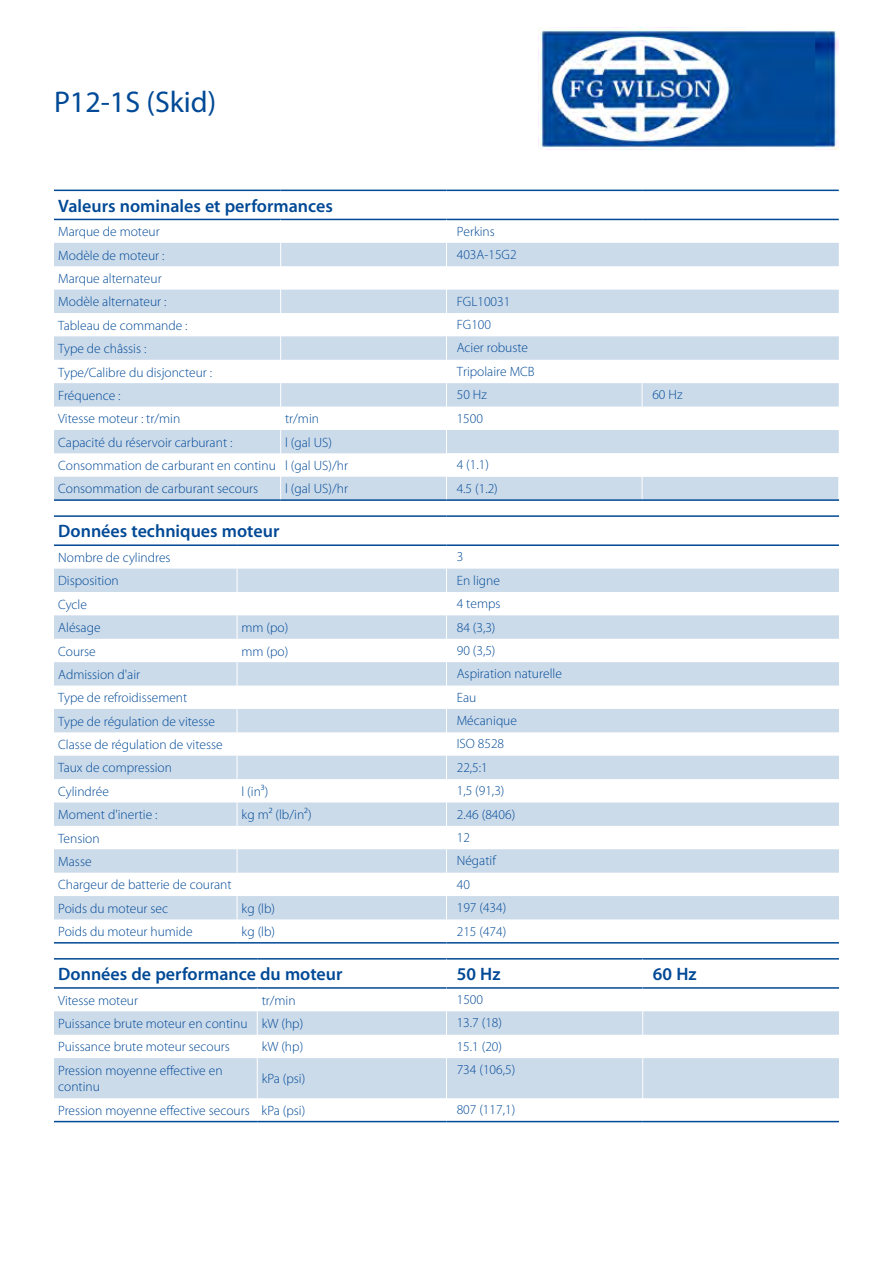
<style>
.page{position:relative;width:893px;height:1263px;background:#fff}
.page>*{position:absolute;margin:0;border:0;box-sizing:border-box;transform-origin:0 0}
.t1{font:30px "Myriad Pro";color:#004996}
.t2{font:600 18px "Myriad Pro";color:#004996}
.t3{font:300 13.5px/23.4px "Myriad Pro";color:#004996}
</style>
<div class="page">
<img style="left:538px;top:28px;width:300px;height:121px">
<svg style="left:54px;top:243px;width:392px;height:256px;fill:#ccdbea"></svg>
<hr style="left:54px;top:190px;width:227px;height:1px;background:#004996">
<hr style="left:281px;top:190px;width:165px;height:1px;background:#004996">
<hr style="left:446px;top:190px;width:196px;height:1px;background:#004996">
<hr style="left:642px;top:190px;width:197px;height:1px;background:#004996">
<hr style="left:54px;top:219px;width:227px;height:1px;background:#004996">
<hr style="left:281px;top:219px;width:165px;height:1px;background:#004996">
<hr style="left:446px;top:219px;width:196px;height:1px;background:#004996">
<hr style="left:642px;top:219px;width:197px;height:1px;background:#004996">
<svg style="left:280px;top:220px;width:1px;height:279px"></svg>
<svg style="left:447px;top:220px;width:392px;height:279px"></svg>
<hr style="left:54px;top:499px;width:227px;height:2px;background:#004996">
<hr style="left:281px;top:499px;width:165px;height:2px;background:#004996">
<hr style="left:446px;top:499px;width:196px;height:2px;background:#004996">
<hr style="left:642px;top:499px;width:197px;height:2px;background:#004996">
<svg style="left:54px;top:569px;width:785px;height:350px;fill:#ccdbea"></svg>
<hr style="left:54px;top:942px;width:183px;height:1px;background:#004996">
<hr style="left:237px;top:942px;width:209px;height:1px;background:#004996">
<hr style="left:446px;top:942px;width:393px;height:1px;background:#004996">
<hr style="left:54px;top:515px;width:183px;height:2px;background:#004996">
<hr style="left:237px;top:515px;width:209px;height:2px;background:#004996">
<hr style="left:446px;top:515px;width:393px;height:2px;background:#004996">
<hr style="left:54px;top:544px;width:183px;height:2px;background:#004996">
<hr style="left:237px;top:544px;width:209px;height:2px;background:#004996">
<hr style="left:446px;top:544px;width:393px;height:2px;background:#004996">
<svg style="left:237px;top:568px;width:1px;height:352px"></svg>
<svg style="left:446px;top:569px;width:1px;height:350px"></svg>
<svg style="left:54px;top:1011px;width:785px;height:87px;fill:#ccdbea"></svg>
<hr style="left:54px;top:958px;width:203px;height:1px;background:#004996">
<hr style="left:257px;top:958px;width:189px;height:1px;background:#004996">
<hr style="left:446px;top:958px;width:197px;height:1px;background:#004996">
<hr style="left:643px;top:958px;width:196px;height:1px;background:#004996">
<hr style="left:54px;top:987px;width:203px;height:2px;background:#004996">
<hr style="left:257px;top:987px;width:189px;height:2px;background:#004996">
<hr style="left:446px;top:987px;width:197px;height:2px;background:#004996">
<hr style="left:643px;top:987px;width:196px;height:2px;background:#004996">
<svg style="left:257px;top:1011px;width:1px;height:47px"></svg>
<svg style="left:446px;top:959px;width:1px;height:99px"></svg>
<svg style="left:642px;top:959px;width:1px;height:99px"></svg>
<hr style="left:257px;top:1058px;width:1px;height:40px;background:#fff">
<hr style="left:446px;top:1058px;width:1px;height:40px;background:#fff">
<hr style="left:642px;top:1058px;width:1px;height:40px;background:#fff">
<hr style="left:54px;top:1121px;width:203px;height:1px;background:#004996">
<hr style="left:257px;top:1121px;width:189px;height:1px;background:#004996">
<hr style="left:446px;top:1121px;width:197px;height:1px;background:#004996">
<hr style="left:643px;top:1121px;width:196px;height:1px;background:#004996">
<h1 class="t1" style="left:54px;top:84px;width:164px">P12-1S (Skid)</h1>
<h2 class="t2" style="left:58px;top:194px;width:276px">Valeurs nominales et performances</h2>
<p class="t3" style="left:58px;top:220px;width:103px">Marque de moteur</p>
<p class="t3" style="left:457px;top:219px;width:40px">Perkins</p>
<p class="t3" style="left:58px;top:243px;width:108px">Modèle de moteur :</p>
<p class="t3" style="left:457px;top:243px;width:61px">403A-15G2</p>
<p class="t3" style="left:58px;top:267px;width:110px">Marque alternateur<br>Modèle alternateur :</p>
<p class="t3" style="left:457px;top:289px;width:55px">FGL10031</p>
<p class="t3" style="left:58px;top:313px;width:131px">Tableau de commande :</p>
<p class="t3" style="left:457px;top:313px;width:36px">FG100</p>
<p class="t3" style="left:58px;top:337px;width:90px">Type de châssis :</p>
<p class="t3" style="left:457px;top:336px;width:73px">Acier robuste</p>
<p class="t3" style="left:58px;top:360px;width:155px">Type/Calibre du disjoncteur :</p>
<p class="t3" style="left:457px;top:360px;width:80px">Tripolaire MCB</p>
<p class="t3" style="left:58px;top:384px;width:64px">Fréquence :</p>
<p class="t3" style="left:457px;top:383px;width:32px">50 Hz</p>
<p class="t3" style="left:652px;top:383px;width:32px">60 Hz</p>
<p class="t3" style="left:58px;top:407px;width:124px">Vitesse moteur : tr/min</p>
<p class="t3" style="left:285px;top:407px;width:36px">tr/min</p>
<p class="t3" style="left:457px;top:406px;width:28px">1500</p>
<p class="t3" style="left:58px;top:430px;width:176px">Capacité du réservoir carburant :</p>
<p class="t3" style="left:58px;top:430px;width:291px;text-indent:227px">l (gal US)<br>Consommation de carburant en continu l (gal US)/hr</p>
<p class="t3" style="left:457px;top:453px;width:34px">4 (1.1)</p>
<p class="t3" style="left:58px;top:477px;width:202px">Consommation de carburant secours</p>
<p class="t3" style="left:285px;top:477px;width:64px">l (gal US)/hr</p>
<p class="t3" style="left:457px;top:476px;width:43px">4.5 (1.2)</p>
<h2 class="t2" style="left:58px;top:520px;width:223px">Données techniques moteur</h2>
<p class="t3" style="left:58px;top:546px;width:114px">Nombre de cylindres</p>
<p class="t3" style="left:457px;top:545px;width:8px">3</p>
<p class="t3" style="left:58px;top:569px;width:62px">Disposition</p>
<p class="t3" style="left:457px;top:568px;width:45px">En ligne</p>
<p class="t3" style="left:58px;top:592px;width:30px">Cycle</p>
<p class="t3" style="left:457px;top:592px;width:45px">4 temps</p>
<p class="t3" style="left:58px;top:616px;width:44px">Alésage</p>
<p class="t3" style="left:241px;top:616px;width:48px">mm (po)</p>
<p class="t3" style="left:457px;top:615px;width:40px">84 (3,3)</p>
<p class="t3" style="left:58px;top:639px;width:39px">Course</p>
<p class="t3" style="left:241px;top:639px;width:48px">mm (po)</p>
<p class="t3" style="left:457px;top:638px;width:40px">90 (3,5)</p>
<p class="t3" style="left:58px;top:662px;width:83px">Admission d'air</p>
<p class="t3" style="left:457px;top:662px;width:107px">Aspiration naturelle</p>
<p class="t3" style="left:58px;top:686px;width:131px">Type de refroidissement</p>
<p class="t3" style="left:457px;top:685px;width:21px">Eau</p>
<p class="t3" style="left:58px;top:709px;width:158px">Type de régulation de vitesse</p>
<p class="t3" style="left:457px;top:709px;width:62px">Mécanique</p>
<p class="t3" style="left:58px;top:733px;width:166px">Classe de régulation de vitesse</p>
<p class="t3" style="left:457px;top:732px;width:49px">ISO 8528</p>
<p class="t3" style="left:58px;top:756px;width:115px">Taux de compression</p>
<p class="t3" style="left:457px;top:755px;width:33px">22,5:1</p>
<p class="t3" style="left:58px;top:779px;width:52px">Cylindrée</p>
<p class="t3" style="left:241px;top:779px;width:28px">l (in³)</p>
<p class="t3" style="left:457px;top:779px;width:49px">1,5 (91,3)</p>
<p class="t3" style="left:58px;top:803px;width:101px">Moment d'inertie :</p>
<p class="t3" style="left:241px;top:803px;width:72px">kg m² (lb/in²)</p>
<p class="t3" style="left:457px;top:802px;width:60px">2.46 (8406)</p>
<p class="t3" style="left:58px;top:826px;width:43px">Tension</p>
<p class="t3" style="left:457px;top:826px;width:15px">12</p>
<p class="t3" style="left:58px;top:850px;width:35px">Masse</p>
<p class="t3" style="left:457px;top:849px;width:41px">Négatif</p>
<p class="t3" style="left:58px;top:873px;width:175px">Chargeur de batterie de courant</p>
<p class="t3" style="left:457px;top:872px;width:15px">40</p>
<p class="t3" style="left:58px;top:896px;width:111px">Poids du moteur sec</p>
<p class="t3" style="left:241px;top:896px;width:35px">kg (lb)</p>
<p class="t3" style="left:457px;top:896px;width:51px">197 (434)</p>
<p class="t3" style="left:58px;top:920px;width:136px">Poids du moteur humide</p>
<p class="t3" style="left:241px;top:920px;width:35px">kg (lb)</p>
<p class="t3" style="left:457px;top:919px;width:51px">215 (474)</p>
<h2 class="t2" style="left:58px;top:963px;width:286px">Données de performance du moteur</h2>
<h2 class="t2" style="left:457px;top:963px;width:45px">50 Hz</h2>
<h2 class="t2" style="left:653px;top:963px;width:45px">60 Hz</h2>
<p class="t3" style="left:58px;top:988px;width:81px">Vitesse moteur</p>
<p class="t3" style="left:262px;top:988px;width:36px">tr/min</p>
<p class="t3" style="left:457px;top:988px;width:28px">1500</p>
<p class="t3" style="left:58px;top:1012px;width:247px">Puissance brute moteur en continu kW (hp)</p>
<p class="t3" style="left:457px;top:1011px;width:47px">13.7 (18)</p>
<p class="t3" style="left:58px;top:1035px;width:173px">Puissance brute moteur secours</p>
<p class="t3" style="left:262px;top:1035px;width:43px">kW (hp)</p>
<p class="t3" style="left:457px;top:1034px;width:47px">15.1 (20)</p>
<p class="t3" style="left:58px;top:1062px;width:166px;line-height:16.2px">Pression moyenne effective en continu</p>
<p class="t3" style="left:262px;top:1067px;width:45px">kPa (psi)</p>
<p class="t3" style="left:457px;top:1058px;width:60px">734 (106,5)</p>
<p class="t3" style="left:58px;top:1098px;width:249px">Pression moyenne effective secours kPa (psi)</p>
<p class="t3" style="left:457px;top:1098px;width:60px">807 (117,1)</p>
</div>
